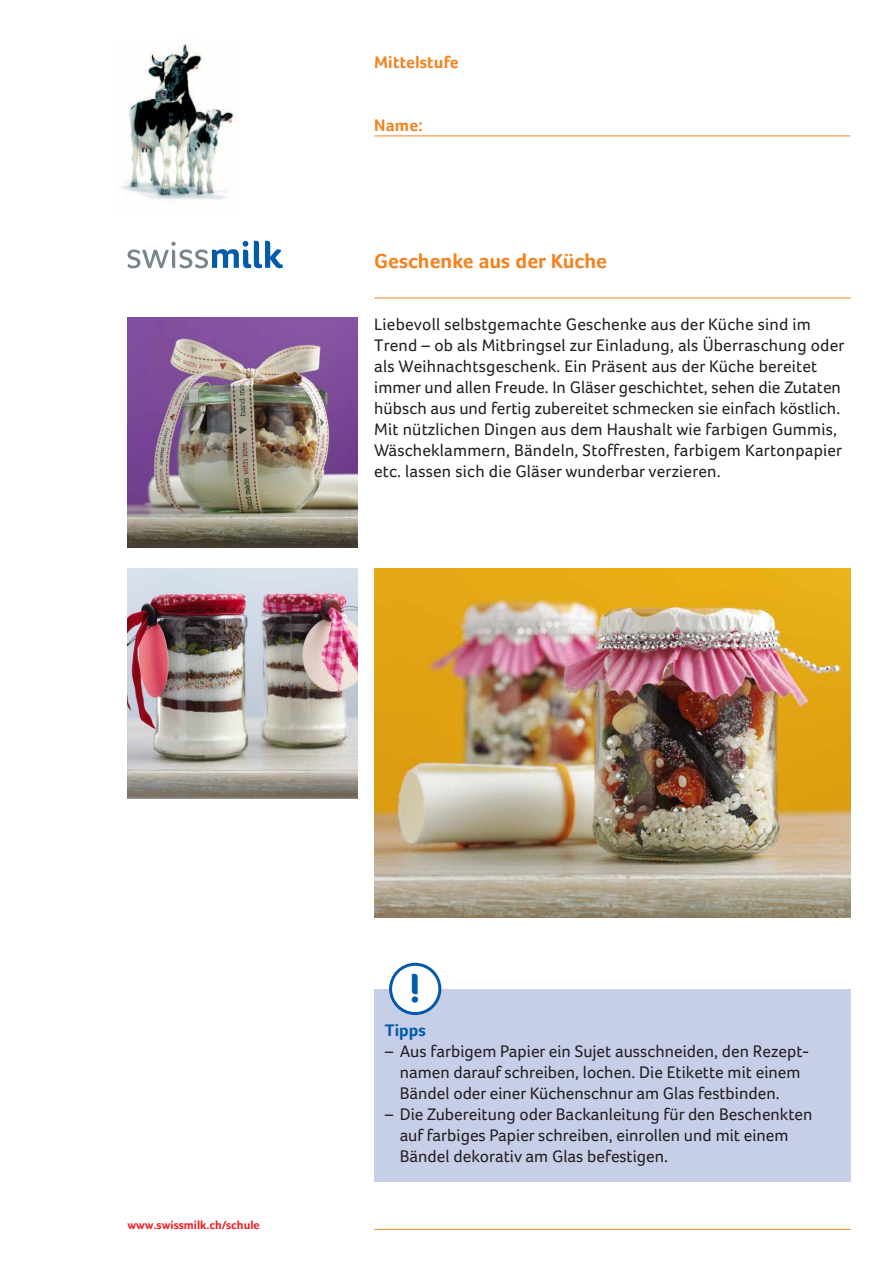
<style>
.page{position:relative;width:893px;height:1263px;background:#fff}
.page>*{position:absolute;margin:0;border:0;box-sizing:border-box;transform-origin:0 0}
.t1{font:700 42px "Foco";color:#015aaa}
.t2{font:700 21px "Foco";color:#f58220}
.t3{font:17.25px/21px "Foco";color:#231f20}
.t4{font:700 17.25px "Foco";letter-spacing:.01em;color:#f58220}
.t5{font:700 17.25px "Foco";color:#015aaa}
.t6{font:700 12px "Foco";color:#ee1d23}
</style>
<div class="page">
<svg style="left:127px;top:241px;width:156px;height:27px"></svg>
<img style="left:121px;top:43px;width:113px;height:157px">
<hr style="left:374px;top:1229px;width:476px;height:1px;background:#f58220">
<hr style="left:374px;top:298px;width:476px;height:1px;background:#f58220">
<hr style="left:374px;top:136px;width:476px;height:1px;background:#f58220">
<div style="left:374px;top:989px;width:476px;height:193px;background:#c7cee8"></div>
<div style="left:391px;top:964px;width:49px;height:49px;background:#fff;border-radius:50%"></div>
<div style="left:389px;top:963px;width:52px;height:52px;border:3px solid #015aaa;border-radius:50%"></div>
<img style="left:128px;top:569px;width:229px;height:229px">
<img style="left:128px;top:318px;width:229px;height:229px">
<img style="left:374px;top:569px;width:476px;height:348px">
<p class="t4" style="left:374px;top:52px;width:86px">Mittelstufe</p>
<p class="t4" style="left:374px;top:115px;width:50px">Name:</p>
<p class="t2" style="left:374px;top:248px;width:234px">Geschenke aus der Küche</p>
<p class="t3" style="left:374px;top:314px;width:472px">Liebevoll selbstgemachte Geschenke aus der Küche sind im Trend – ob als Mitbringsel zur Einladung, als Überraschung oder als Weihnachtsgeschenk. Ein Präsent aus der Küche bereitet immer und allen Freude. In Gläser geschichtet, sehen die Zutaten hübsch aus und fertig zubereitet schmecken sie einfach köstlich.<br>Mit nützlichen Dingen aus dem Haushalt wie farbigen Gummis, Wäscheklammern, Bändeln, Stoffresten, farbigem Kartonpapier etc. lassen sich die Gläser wunderbar verzieren.</p>
<p class="t6" style="left:128px;top:1218px;width:134px">www.swissmilk.ch/schule</p>
<h1 class="t1" style="left:409px;top:963px;width:13px">!</h1>
<p class="t5" style="left:385px;top:1019px;width:43px">Tipps</p>
<p class="t3" style="left:400px;top:1040px;width:411px;text-indent:-15px">– Aus farbigem Papier ein Sujet ausschneiden, den Rezept&shy;namen darauf schreiben, lochen. Die Etikette mit einem<br>Bändel oder einer Küchenschnur am Glas festbinden.</p>
<p class="t3" style="left:400px;top:1103px;width:414px;text-indent:-15px">– Die Zubereitung oder Backanleitung für den Beschenkten auf farbiges Papier schreiben, einrollen und mit einem<br>Bändel dekorativ am Glas befestigen.</p>
</div>
